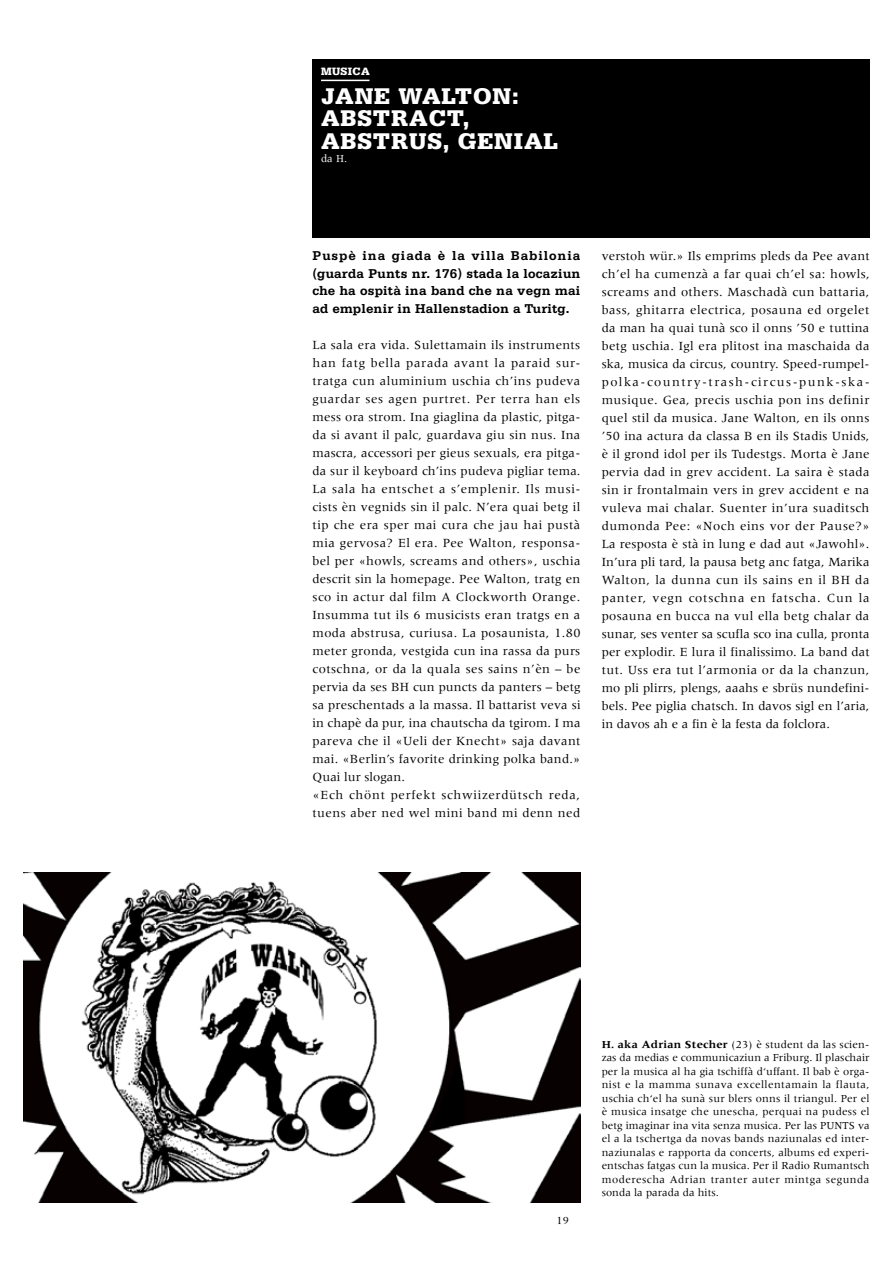
<style>
.page{position:relative;width:893px;height:1263px;background:#fff}
.page>*{position:absolute;margin:0;border:0;box-sizing:border-box;transform-origin:0 0}
.t1{font:900 24px/22.5px "Serifa Std";letter-spacing:.035em;color:#fff}
.t2{font:700 13.5px/17.9px "Serifa Std";letter-spacing:.015em;color:#000;text-align:justify}
.t3{font:12.9px/18px "Meridien LT Std";letter-spacing:.025em;color:#000}
.t4{font:900 11.25px "Serifa Std";letter-spacing:.035em;color:#fff}
.t5{font:11.1px/13.5px "Meridien LT Std";letter-spacing:.015em;color:#000}
.t6{font:11.1px "Meridien LT Std";color:#fff}
.s1{font-weight:700}
</style>
<div class="page">
<img style="left:23px;top:873px;width:557px;height:330px">
<div style="left:313px;top:60px;width:557px;height:178px;background:#000"></div>
<hr style="left:321px;top:80px;width:48px;height:1px;background:#fff">
<p class="t4" style="left:321px;top:65px;width:50px">MUSICA</p>
<h1 class="t1" style="left:321px;top:85px;width:239px">JANE WALTON:<br>ABSTRACT,<br>ABSTRUS, GENIAL</h1>
<p class="t6" style="left:321px;top:153px;width:28px">da H.</p>
<p class="t2" style="left:313px;top:246px;width:269px">Puspè ina giada è la villa Babilonia (guarda Punts nr. 176) stada la locaziun che ha ospità ina band che na vegn mai ad emplenir in Hallenstadion a Turitg.</p>
<p class="t3" style="left:313px;top:336px;width:270px">La sala era vida. Sulettamain ils instruments han fatg bella parada avant la paraid sur&shy;tratga cun aluminium uschia ch’ins pudeva guardar ses agen purtret. Per terra han els mess ora strom. Ina giaglina da plastic, pitga&shy;da si avant il palc, guardava giu sin nus. Ina mascra, accessori per gieus sexuals, era pitga&shy;da sur il keyboard ch’ins pudeva pigliar tema.<br>La sala ha entschet a s’emplenir. Ils musi&shy;cists èn vegnids sin il palc. N’era quai betg il tip che era sper mai cura che jau hai pustà mia gervosa? El era. Pee Walton, responsa&shy;bel per «howls, screams and others», uschia descrit sin la homepage. Pee Walton, tratg en sco in actur dal film A Clockworth Orange.<br>Insumma tut ils 6 musicists eran tratgs en a moda abstrusa, curiusa. La posaunista, 1.80 meter gronda, vestgida cun ina rassa da purs cotschna, or da la quala ses sains n’èn – be pervia da ses BH cun puncts da panters – betg sa preschentads a la massa. Il battarist veva si in chapè da pur, ina chautscha da tgirom. I ma pareva che il «Ueli der Knecht» saja davant mai. «Berlin’s favorite drinking polka band.» Quai lur slogan.<br>«Ech chönt perfekt schwiizerdütsch reda, tuens aber ned wel mini band mi denn ned</p>
<p class="t3" style="left:602px;top:247px;width:270px;text-align:justify">verstoh wür.» Ils emprims pleds da Pee avant ch’el ha cumenzà a far quai ch’el sa: howls, screams and others. Maschadà cun battaria, bass, ghitarra electrica, posauna ed orgelet da man ha quai tunà sco il onns ’50 e tuttina betg uschia. Igl era plitost ina maschaida da ska, musica da circus, country. Speed-rumpel&shy;polka-country-trash-circus-punk-ska&shy;musique. Gea, precis uschia pon ins definir quel stil da musica. Jane Walton, en ils onns ’50 ina actura da classa B en ils Stadis Unids, è il grond idol per ils Tudestgs. Morta è Jane pervia dad in grev accident. La saira è stada sin ir frontalmain vers in grev accident e na vuleva mai chalar. Suenter in’ura suaditsch dumonda Pee: «Noch eins vor der Pause?» La resposta è stà in lung e dad aut «Jawohl».<br>In’ura pli tard, la pausa betg anc fatga, Marika Walton, la dunna cun ils sains en il BH da panter, vegn cotschna en fatscha. Cun la posauna en bucca na vul ella betg chalar da sunar, ses venter sa scufla sco ina culla, pronta per explodir. E lura il finalissimo. La band dat tut. Uss era tut l’armonia or da la chanzun, mo pli plirrs, plengs, aaahs e sbrüs nundefini&shy;bels. Pee piglia chatsch. In davos sigl en l’aria, in davos ah e a fin è la festa da folclora.</p>
<p class="t5" style="left:556px;top:1214px;width:14px">19</p>
<p class="t5" style="left:602px;top:1037px;width:269px"><span class="s1">H. aka Adrian Stecher</span> (23) è student da las scien&shy;zas da medias e communicaziun a Friburg. Il plaschair per la musica al ha gia tschiffà d‘uffant. Il bab è orga&shy;nist e la mamma sunava excellentamain la flauta, uschia ch‘el ha sunà sur blers onns il triangul. Per el è musica insatge che unescha, perquai na pudess el betg imaginar ina vita senza musica. Per las PUNTS va el a la tschertga da novas bands naziunalas ed inter&shy;naziunalas e rapporta da concerts, albums ed experi&shy;entschas fatgas cun la musica. Per il Radio Rumantsch moderescha Adrian tranter auter mintga segunda sonda la parada da hits.</p>
</div>
